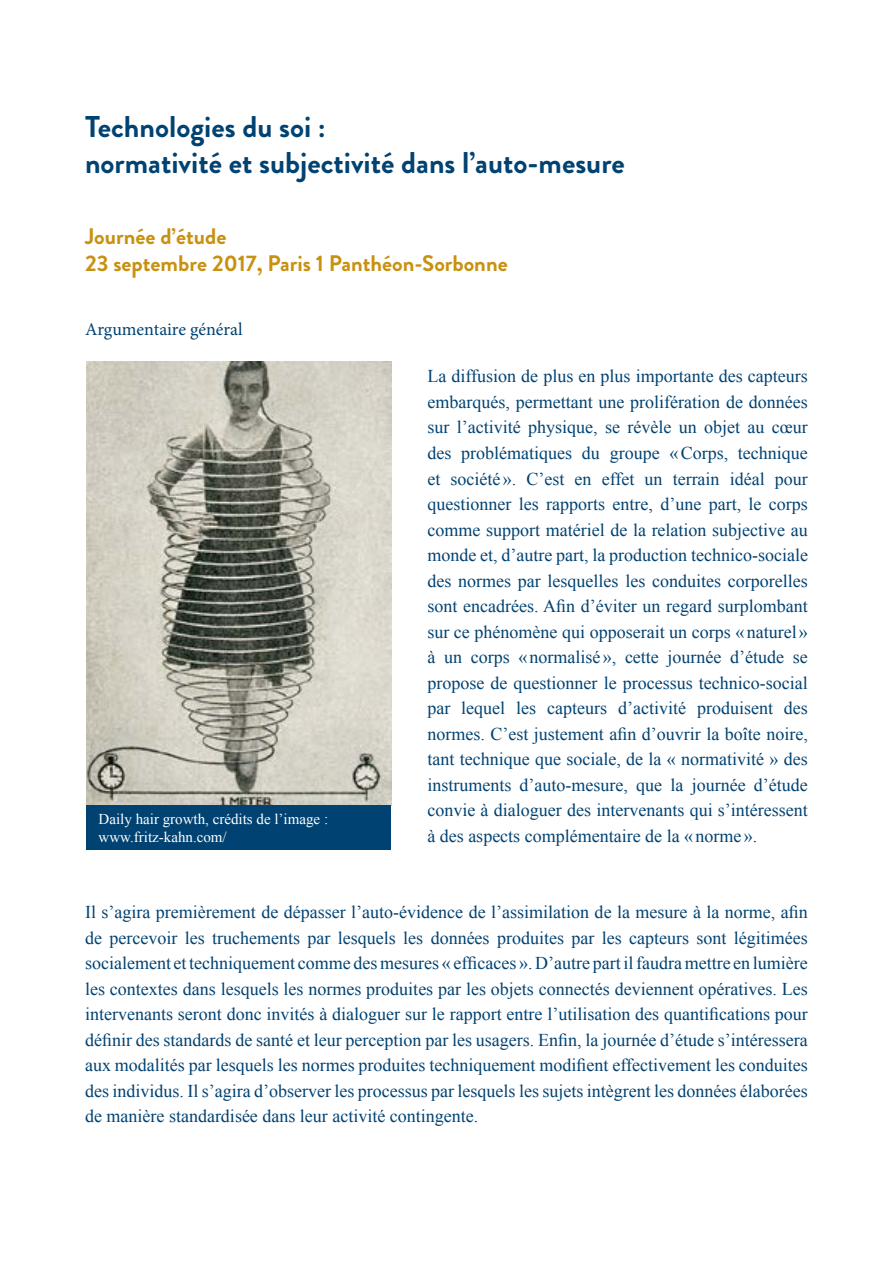
<style>
.page{position:relative;width:893px;height:1263px;background:#fff}
.page>*{position:absolute;margin:0;border:0;box-sizing:border-box;transform-origin:0 0}
.t1{font:700 30px/36px "Brandon Grotesque";color:#004272}
.t2{font:700 22.5px/27px "Brandon Grotesque";color:#c8910f}
.t3{font:18px/25.5px "Times New Roman";color:#004272;text-align:justify}
.t4{font:18px "Minion Pro";color:#004272}
.t5{font:15px/18px "Times New Roman";color:#fff}
</style>
<div class="page">
<img style="left:87px;top:361px;width:304px;height:444px">
<div style="left:87px;top:805px;width:304px;height:45px;background:#004272"></div>
<h1 class="t1" style="left:85px;top:109px;width:541px">Technologies du soi :<br>normativité et subjectivité dans l’auto-mesure</h1>
<p class="t2" style="left:85px;top:223px;width:424px">Journée d’étude<br>23 septembre 2017, Paris 1 Panthéon-Sorbonne</p>
<p class="t4" style="left:85px;top:318px;width:159px">Argumentaire général</p>
<p class="t5" style="left:99px;top:809px;width:231px">Daily hair growth, crédits de l’image : www.fritz-kahn.com/</p>
<p class="t3" style="left:427px;top:363px;width:382px">La diffusion de plus en plus importante des capteurs embarqués, permettant une prolifération de données sur l’activité physique, se révèle un objet au cœur des problématiques du groupe «Corps, technique et société». C’est en effet un terrain idéal pour questionner les rapports entre, d’une part, le corps comme support matériel de la relation subjective au monde et, d’autre part, la production technico-sociale des normes par lesquelles les conduites corporelles sont encadrées. Afin d’éviter un regard surplombant sur ce phénomène qui opposerait un corps «naturel» à un corps « normalisé», cette journée d’étude se propose de questionner le processus technico-social par lequel les capteurs d’activité produisent des normes. C’est justement afin d’ouvrir la boîte noire, tant technique que sociale, de la « normativité » des instruments d’auto-mesure, que la journée d’étude convie à dialoguer des intervenants qui s’intéressent à des aspects complémentaire de la «norme ».</p>
<p class="t3" style="left:85px;top:899px;width:724px">Il s’agira premièrement de dépasser l’auto-évidence de l’assimilation de la mesure à la norme, afin de percevoir les truchements par lesquels les données produites par les capteurs sont légitimées socialement et techniquement comme des mesures « efficaces ». D’autre part il faudra mettre en lumière les contextes dans lesquels les normes produites par les objets connectés deviennent opératives. Les intervenants seront donc invités à dialoguer sur le rapport entre l’utilisation des quantifications pour définir des standards de santé et leur perception par les usagers. Enfin, la journée d’étude s’intéressera aux modalités par lesquels les normes produites techniquement modifient effectivement les conduites des individus. Il s’agira d’observer les processus par lesquels les sujets intègrent les données élaborées de manière standardisée dans leur activité contingente.</p>
</div>
